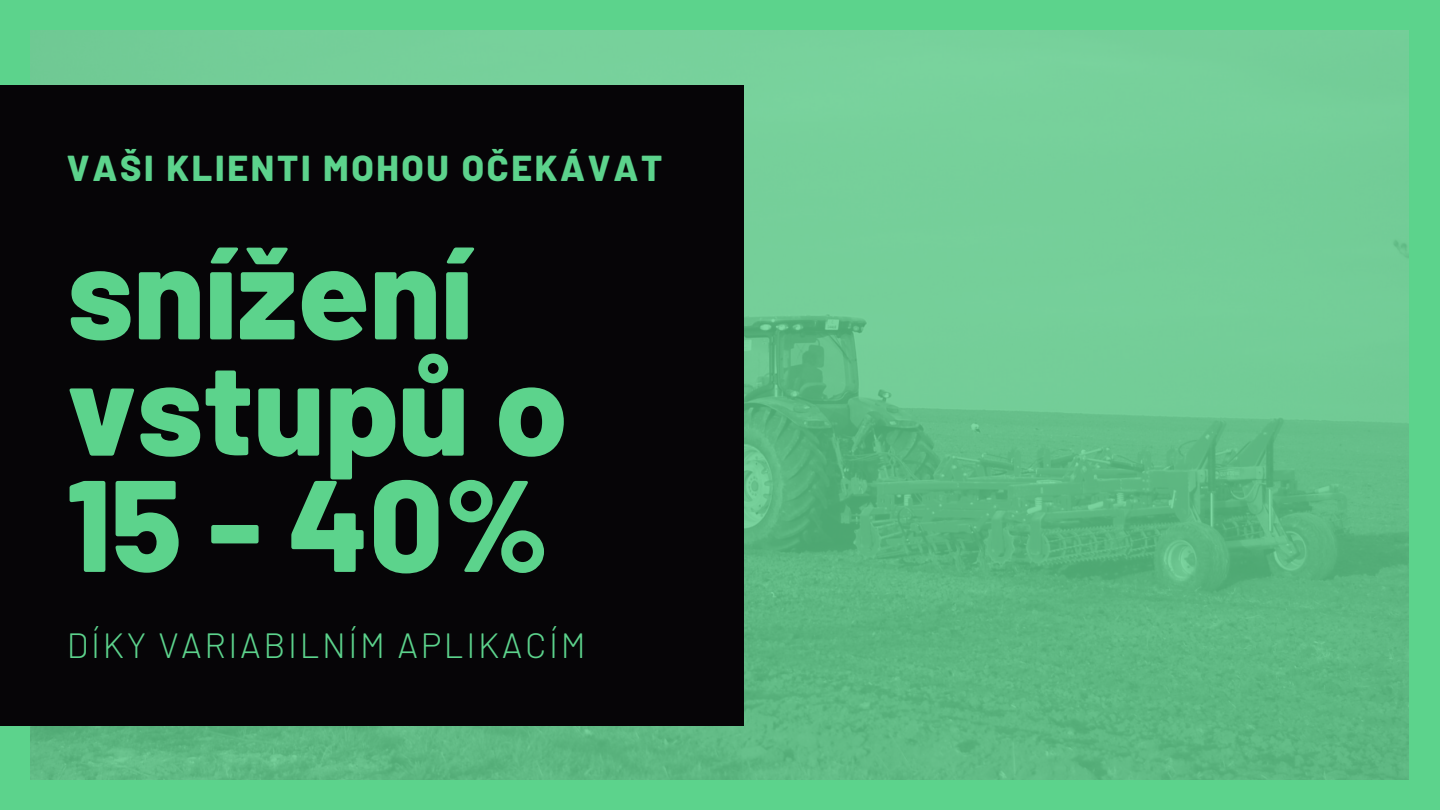
<style>
.page{position:relative;width:1440px;height:810px;background:#5cd38c}
.page>*{position:absolute;margin:0;border:0;box-sizing:border-box;transform-origin:0 0}
.t1{font:800 130px/116.2px "Barlow";color:#5cd38c}
.t2{font:800 36px "Barlow";letter-spacing:.075em;color:#5cd38c}
.t3{font:300 35px "Barlow";letter-spacing:.075em;color:#5cd38c}
</style>
<div class="page">
<img style="left:31px;top:30px;width:1378px;height:750px">
<div style="left:0;top:85px;width:743px;height:640px;background:#060507"></div>
<p class="t2" style="left:67px;top:145px;width:597px">VAŠI KLIENTI MOHOU OČEKÁVAT</p>
<p class="t1" style="left:67px;top:229px;width:502px">snížení vstupů o<br>15 - 40%</p>
<p class="t3" style="left:67px;top:623px;width:520px">DÍKY VARIABILNÍM APLIKACÍM</p>
</div>
